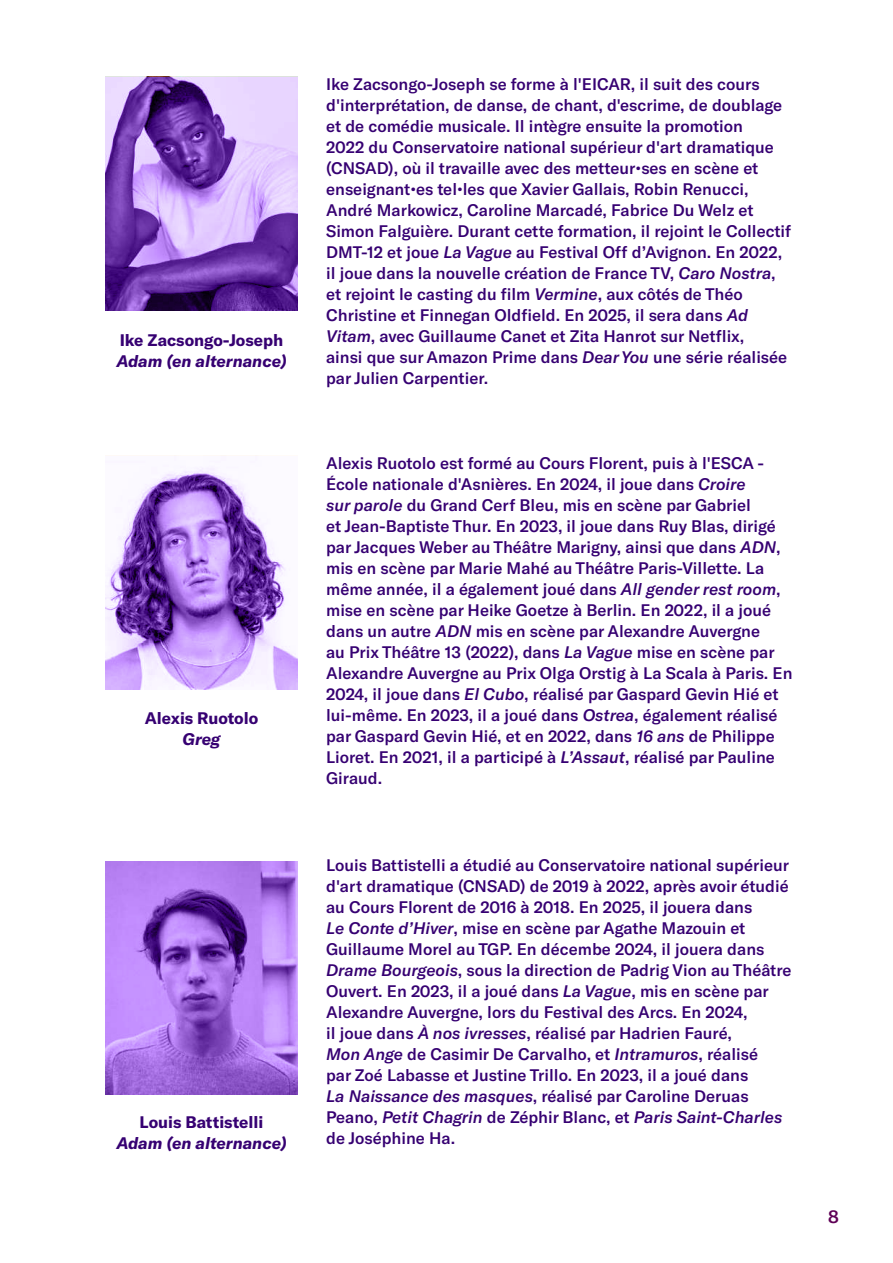
<style>
.page{position:relative;width:893px;height:1263px;background:#fff}
.page>*{position:absolute;margin:0;border:0;box-sizing:border-box;transform-origin:0 0}
.t1{font:500 18px "GT America";color:#5f0056}
.t2{font:500 16.5px/21px "GT America";color:#360072}
.t3{font:700 16.5px "GT America";color:#360072}
.t4{font:italic 700 16.5px "GT America";color:#360072}
.s1{font-style:italic}
</style>
<div class="page">
<svg style="left:105px;top:77px;width:193px;height:233px;background:#9870c5"></svg>
<svg style="left:105px;top:467px;width:193px;height:222px"></svg>
<svg style="left:105px;top:861px;width:193px;height:233px;background:#a570df"></svg>
<p class="t3" style="left:120px;top:330px;width:165px">Ike Zacsongo-Joseph</p>
<p class="t4" style="left:116px;top:351px;width:172px">Adam (en alternance)</p>
<p class="t3" style="left:145px;top:708px;width:115px">Alexis Ruotolo</p>
<p class="t4" style="left:183px;top:729px;width:39px">Greg</p>
<p class="t3" style="left:140px;top:1112px;width:125px">Louis Battistelli</p>
<p class="t4" style="left:116px;top:1133px;width:172px">Adam (en alternance)</p>
<p class="t2" style="left:326px;top:74px;width:467px">Ike Zacsongo-Joseph se forme à l'EICAR, il suit des cours d'interprétation, de danse, de chant, d'escrime, de doublage et de comédie musicale. Il intègre ensuite la promotion<br>2022 du Conservatoire national supérieur d'art dramatique (CNSAD), où il travaille avec des metteur•ses en scène et enseignant•es tel•les que Xavier Gallais, Robin Renucci, André Markowicz, Caroline Marcadé, Fabrice Du Welz et Simon Falguière. Durant cette formation, il rejoint le Collectif DMT-12 et joue <span class="s1">La Vague</span> au Festival Off d’Avignon. En 2022, il joue dans la nouvelle création de France TV, <span class="s1">Caro Nostra</span>, et rejoint le casting du film <span class="s1">Vermine</span>, aux côtés de Théo Christine et Finnegan Oldfield. En 2025, il sera dans <span class="s1">Ad Vitam</span>, avec Guillaume Canet et Zita Hanrot sur Netflix,<br>ainsi que sur Amazon Prime dans <span class="s1">Dear You</span> une série réalisée par Julien Carpentier.</p>
<p class="t2" style="left:326px;top:453px;width:468px">Alexis Ruotolo est formé au Cours Florent, puis à l'ESCA - École nationale d'Asnières. En 2024, il joue dans <span class="s1">Croire<br>sur parole</span> du Grand Cerf Bleu, mis en scène par Gabriel<br>et Jean-Baptiste Thur. En 2023, il joue dans Ruy Blas, dirigé par Jacques Weber au Théâtre Marigny, ainsi que dans <span class="s1">ADN</span>, mis en scène par Marie Mahé au Théâtre Paris-Villette. La même année, il a également joué dans <span class="s1">All gender rest room</span>, mise en scène par Heike Goetze à Berlin. En 2022, il a joué dans un autre <span class="s1">ADN</span> mis en scène par Alexandre Auvergne<br>au Prix Théâtre 13 (2022), dans <span class="s1">La Vague</span> mise en scène par Alexandre Auvergne au Prix Olga Orstig à La Scala à Paris. En 2024, il joue dans <span class="s1">El Cubo</span>, réalisé par Gaspard Gevin Hié et lui-même. En 2023, il a joué dans <span class="s1">Ostrea</span>, également réalisé par Gaspard Gevin Hié, et en 2022, dans <span class="s1">16 ans</span> de Philippe Lioret. En 2021, il a participé à <span class="s1">L’Assaut</span>, réalisé par Pauline Giraud.</p>
<p class="t2" style="left:326px;top:855px;width:467px">Louis Battistelli a étudié au Conservatoire national supérieur d'art dramatique (CNSAD) de 2019 à 2022, après avoir étudié au Cours Florent de 2016 à 2018. En 2025, il jouera dans<br><span class="s1">Le Conte d’Hiver</span>, mise en scène par Agathe Mazouin et Guillaume Morel au TGP. En décembe 2024, il jouera dans <span class="s1">Drame Bourgeois</span>, sous la direction de Padrig Vion au Théâtre Ouvert. En 2023, il a joué dans <span class="s1">La Vague</span>, mis en scène par Alexandre Auvergne, lors du Festival des Arcs. En 2024,<br>il joue dans <span class="s1">À nos ivresses</span>, réalisé par Hadrien Fauré,<br><span class="s1">Mon Ange</span> de Casimir De Carvalho, et <span class="s1">Intramuros</span>, réalisé<br>par Zoé Labasse et Justine Trillo. En 2023, il a joué dans<br><span class="s1">La Naissance des masques</span>, réalisé par Caroline Deruas Peano, <span class="s1">Petit Chagrin</span> de Zéphir Blanc, et <span class="s1">Paris Saint-Charles </span>de Joséphine Ha.</p>
<p class="t1" style="left:828px;top:1206px;width:12px">8</p>
</div>
